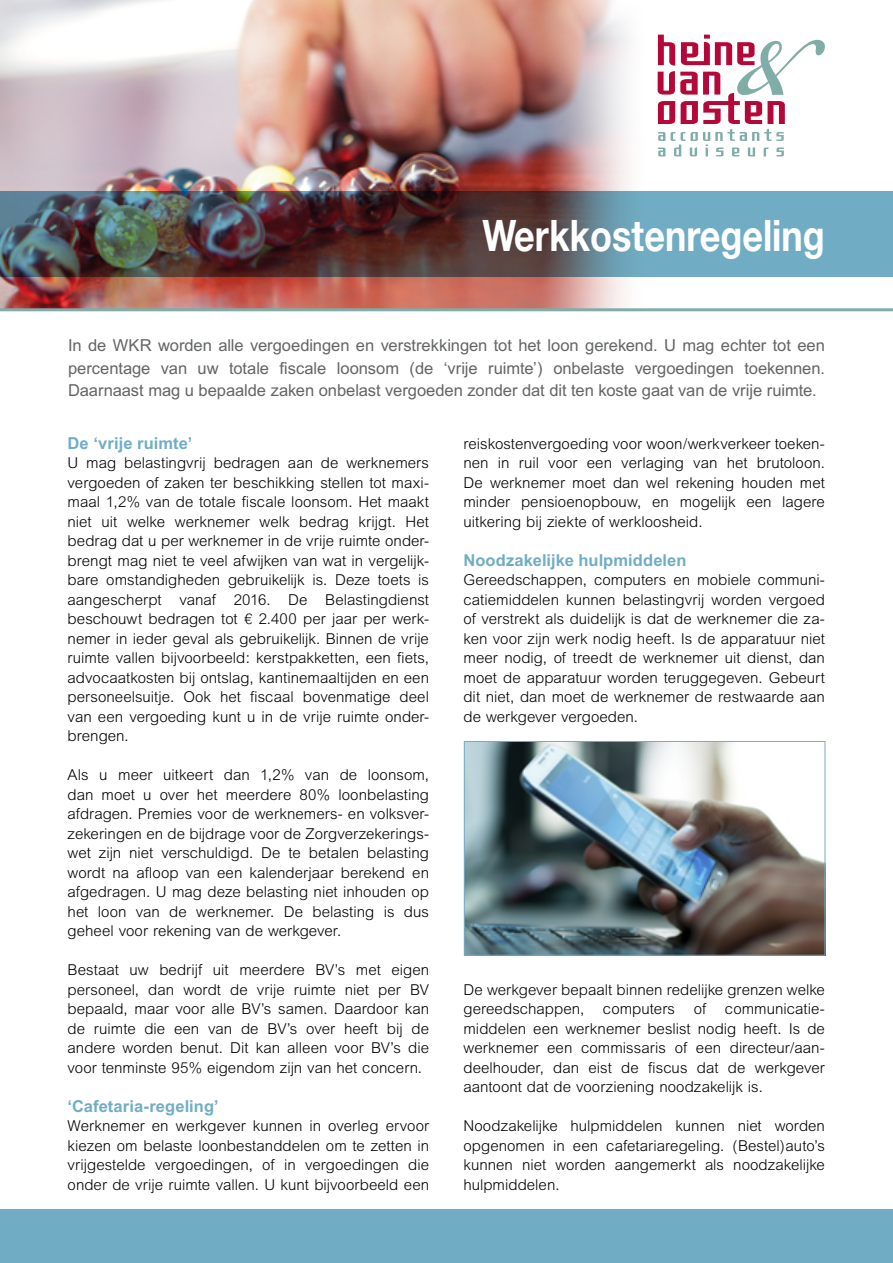
<style>
.page{position:relative;width:893px;height:1263px;background:#fff}
.page>*{position:absolute;margin:0;border:0;box-sizing:border-box;transform-origin:0 0}
.t1{font:700 43.2px "Helvetica Neue";color:#fff;scale:.83 1}
.t2{font:16.5px/22.5px "M Arial";letter-spacing:-.005em;color:#636466;text-align:justify}
.t3{font:700 16.5px "M Arial";letter-spacing:.005em;color:#70adc4}
.t4{font:300 15px/19.5px "M Arial";letter-spacing:.005em;color:#000;text-align:justify}
.s1{font-family:"Helvetica"}
</style>
<div class="page">
<img style="left:0;top:0;width:893px;height:308px">
<hr style="left:0;top:308px;width:893px;height:3px;background:#81ada8">
<svg style="left:658px;top:35px;width:168px;height:121px"></svg>
<img style="left:0;top:191px;width:893px;height:85px">
<div style="left:0;top:1209px;width:893px;height:54px;background:#70adc4"></div>
<img style="left:466px;top:743px;width:357px;height:211px">
<div style="left:464px;top:741px;width:361px;height:215px;border:1px solid #70adc4"></div>
<h1 class="t1" style="left:482px;top:202px;width:414px">Werkkostenregeling</h1>
<p class="t2" style="left:68px;top:334px;width:758px">In de WKR worden alle vergoedingen en verstrekkingen tot het loon gerekend. U mag echter tot een percentage van uw totale fiscale loonsom (de ‘vrije ruimte’) onbelaste vergoedingen toekennen.<br>Daarnaast mag u bepaalde zaken onbelast vergoeden zonder dat dit ten koste gaat van de vrije ruimte.</p>
<p class="t3" style="left:68px;top:433px;width:126px">De ‘vrije ruimte’</p>
<p class="t4" style="left:68px;top:453px;width:363px">U mag belastingvrij bedragen aan de werknemers vergoeden of zaken ter beschikking stellen tot maxi&shy;maal 1,2% van de totale fiscale loonsom. Het maakt niet uit welke werknemer welk bedrag krijgt. Het bedrag dat u per werknemer in de vrije ruimte onder&shy;brengt mag niet te veel afwijken van wat in vergelijk&shy;bare omstandigheden gebruikelijk is. Deze toets is aangescherpt vanaf 2016. De Belastingdienst beschouwt bedragen tot <span class="s1">€</span> 2.400 per jaar per werk&shy;nemer in ieder geval als gebruikelijk. Binnen de vrije ruimte vallen bijvoorbeeld: kerstpakketten, een fiets, advocaatkosten bij ontslag, kantinemaaltijden en een personeelsuitje. Ook het fiscaal bovenmatige deel van een vergoeding kunt u in de vrije ruimte onder&shy;brengen.</p>
<p class="t4" style="left:68px;top:765px;width:363px">Als u meer uitkeert dan 1,2% van de loonsom, dan moet u over het meerdere 80% loonbelasting afdragen. Premies voor de werknemers- en volksver&shy;zekeringen en de bijdrage voor de Zorgverzekerings&shy;wet zijn niet verschuldigd. De te betalen belasting wordt na afloop van een kalenderjaar berekend en afgedragen. U mag deze belasting niet inhouden op het loon van de werknemer. De belasting is dus geheel voor rekening van de werkgever.</p>
<p class="t4" style="left:68px;top:960px;width:363px">Bestaat uw bedrijf uit meerdere BV’s met eigen personeel, dan wordt de vrije ruimte niet per BV bepaald, maar voor alle BV’s samen. Daardoor kan de ruimte die een van de BV’s over heeft bij de andere worden benut. Dit kan alleen voor BV’s die voor tenminste 95% eigendom zijn van het concern.</p>
<p class="t3" style="left:68px;top:1096px;width:153px">‘Cafetaria-regeling’</p>
<p class="t4" style="left:68px;top:1116px;width:363px">Werknemer en werkgever kunnen in overleg ervoor kiezen om belaste loonbestanddelen om te zetten in vrijgestelde vergoedingen, of in vergoedingen die onder de vrije ruimte vallen. U kunt bijvoorbeeld een</p>
<p class="t4" style="left:463px;top:433px;width:363px">reiskostenvergoeding voor woon/werkverkeer toeken&shy;nen in ruil voor een verlaging van het brutoloon.<br>De werknemer moet dan wel rekening houden met minder pensioenopbouw, en mogelijk een lagere uitkering bij ziekte of werkloosheid.</p>
<p class="t3" style="left:463px;top:550px;width:225px">Noodzakelijke hulpmiddelen</p>
<p class="t4" style="left:463px;top:570px;width:363px">Gereedschappen, computers en mobiele communi&shy;catiemiddelen kunnen belastingvrij worden vergoed of verstrekt als duidelijk is dat de werknemer die za&shy;ken voor zijn werk nodig heeft. Is de apparatuur niet meer nodig, of treedt de werknemer uit dienst, dan moet de apparatuur worden teruggegeven. Gebeurt dit niet, dan moet de werknemer de restwaarde aan de werkgever vergoeden.</p>
<p class="t4" style="left:463px;top:979px;width:363px">De werkgever bepaalt binnen redelijke grenzen welke gereedschappen, computers of communicatie&shy;middelen een werknemer beslist nodig heeft. Is de werknemer een commissaris of een directeur/aan&shy;deelhouder, dan eist de fiscus dat de werkgever aantoont dat de voorziening noodzakelijk is.</p>
<p class="t4" style="left:463px;top:1116px;width:363px">Noodzakelijke hulpmiddelen kunnen niet worden opgenomen in een cafetariaregeling. (Bestel)auto’s kunnen niet worden aangemerkt als noodzakelijke hulpmiddelen.</p>
</div>
